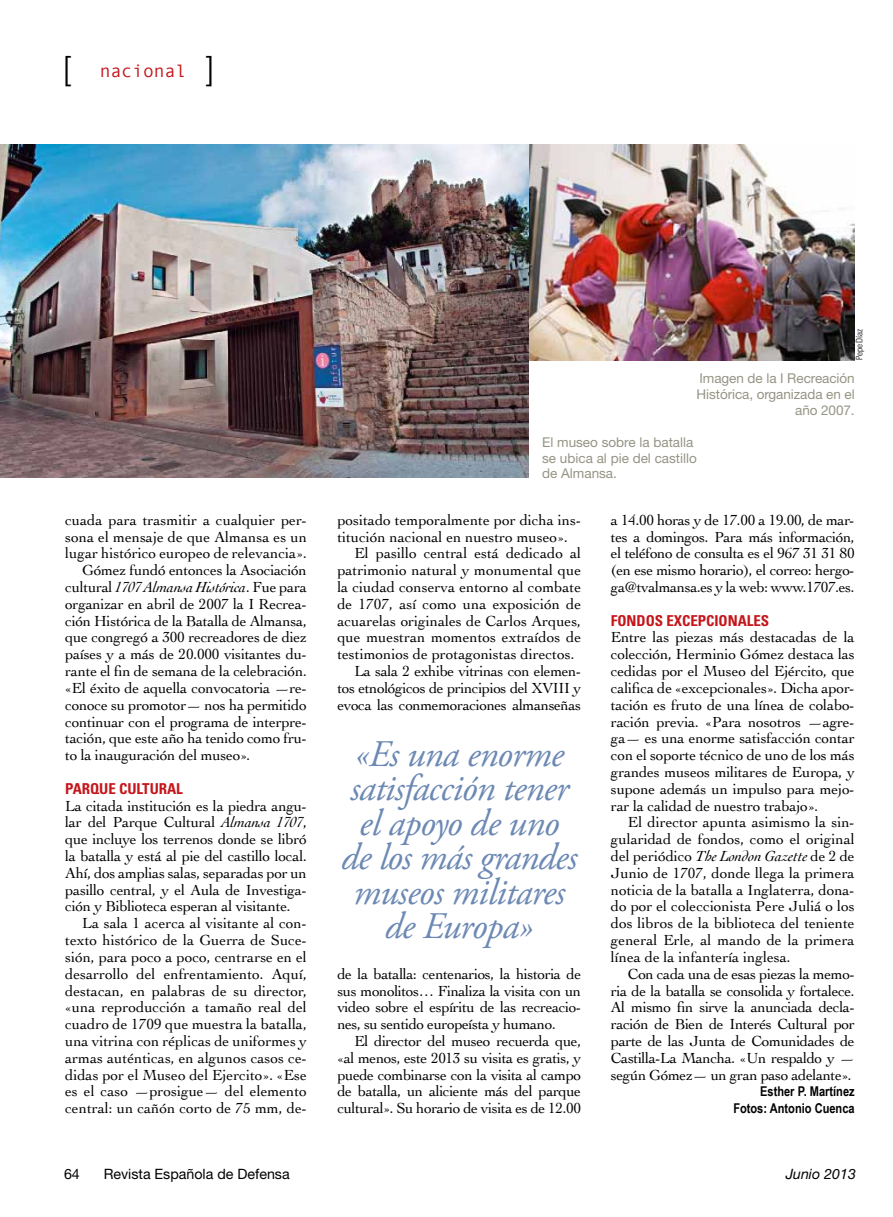
<style>
.page{position:relative;width:893px;height:1217px;background:#fff}
.page>*{position:absolute;margin:0;border:0;box-sizing:border-box;transform-origin:0 0}
.t1{font:italic 37.5px/34.5px "Adobe Garamond Pro";letter-spacing:-.02em;color:#6c89b4;text-align:center}
.t2{font:300 33px "Helvetica Neue";color:#000}
.t3{font:18px "Monotypecom";color:#c4161c}
.t4{font:15.3px/16.8px "Cochin";letter-spacing:-.015em;color:#000;text-align:justify}
.t5{font:italic 15.3px "Cochin";letter-spacing:-.015em;color:#000}
.t6{font:700 condensed 15px "Univers";letter-spacing:-.005em;color:#c4161c}
.t7{font:14.25px "Helvetica Neue";color:#000}
.t8{font:italic 14.25px "Helvetica Neue";color:#000}
.t9{font:13.5px/15.8px "Helvetica Neue";letter-spacing:-.005em;color:#959484;text-align:right}
.t10{font:700 13.5px/16.8px "Arial Narrow";color:#000;text-align:right}
.t11{font:300 condensed 9px "Univers";letter-spacing:-.005em;color:#000}
.s1{font-family:"Helvetica Neue";font-weight:300;font-size:33px;color:#000}
.s2{font-style:normal}
.s3{font-style:italic}
</style>
<div class="page">
<img style="left:528px;top:145px;width:327px;height:215px">
<img style="left:0;top:145px;width:528px;height:332px">
<h2 class="t2" style="left:63px;top:48px;width:9px">[</h2>
<p class="t3" style="left:100px;top:60px;width:116px">nacional <span class="s1">]</span></p>
<p class="t4" style="left:65px;top:510px;width:243px">cuada para trasmitir a cualquier per-</p>
<p class="t4" style="left:65px;top:527px;width:243px">sona el mensaje de que Almansa es un</p>
<p class="t4" style="left:65px;top:544px;width:243px">lugar histórico europeo de relevancia».</p>
<p class="t4" style="left:82px;top:561px;width:226px">Gómez fundó entonces la Asociación</p>
<p class="t5" style="left:65px;top:576px;width:243px"><span class="s2">cultural</span> 1707 Almansa Histórica<span class="s2">. Fue para</span></p>
<p class="t4" style="left:65px;top:594px;width:243px">organizar en abril de 2007 la I Recrea-</p>
<p class="t4" style="left:65px;top:611px;width:243px">ción Histórica de la Batalla de Almansa,</p>
<p class="t4" style="left:65px;top:628px;width:243px">que congregó a 300 recreadores de diez</p>
<p class="t4" style="left:65px;top:645px;width:243px">países y a más de 20.000 visitantes du-</p>
<p class="t4" style="left:65px;top:662px;width:243px">rante el fin de semana de la celebración.</p>
<p class="t4" style="left:65px;top:678px;width:243px">«El éxito de aquella convocatoria —re-</p>
<p class="t4" style="left:65px;top:695px;width:243px">conoce su promotor— nos ha permitido</p>
<p class="t4" style="left:65px;top:712px;width:243px">continuar con el programa de interpre-</p>
<p class="t4" style="left:65px;top:729px;width:243px">tación, que este año ha tenido como fru-</p>
<p class="t4" style="left:65px;top:746px;width:187px">to la inauguración del museo».</p>
<p class="t6" style="left:65px;top:779px;width:119px">PARQUE CULTURAL</p>
<p class="t4" style="left:65px;top:796px;width:243px">La citada institución es la piedra angu&shy;lar del Parque Cultural <span class="s3">Almansa 1707</span>, que incluye los terrenos donde se libró la batalla y está al pie del castillo local.<br>Ahí, dos amplias salas, separadas por un pasillo central, y el Aula de Investiga&shy;ción y Biblioteca esperan al visitante.</p>
<p class="t4" style="left:65px;top:914px;width:243px;text-indent:17px">La sala 1 acerca al visitante al con&shy;texto histórico de la Guerra de Suce&shy;sión, para poco a poco, centrarse en el desarrollo del enfrentamiento. Aquí, destacan, en palabras de su director, «una reproducción a tamaño real del cuadro de 1709 que muestra la batalla, una vitrina con réplicas de uniformes y armas auténticas, en algunos casos ce&shy;didas por el Museo del Ejercito». «Ese es el caso —prosigue— del elemento central: un cañón corto de 75 mm, de-</p>
<p class="t11" style="left:854px;top:360px;width:33px;rotate:-90deg">Pepe Díaz</p>
<p class="t9" style="left:697px;top:370px;width:160px">Imagen de la I Recreación<br>Histórica, organizada en el año 2007.</p>
<p class="t9" style="left:542px;top:434px;width:156px;text-align:left">El museo sobre la batalla se ubica al pie del castillo de Almansa.</p>
<p class="t4" style="left:337px;top:510px;width:245px">positado temporalmente por dicha ins-</p>
<p class="t4" style="left:337px;top:527px;width:232px">titución nacional en nuestro museo».</p>
<p class="t4" style="left:354px;top:544px;width:228px">El pasillo central está dedicado al</p>
<p class="t4" style="left:337px;top:561px;width:245px">patrimonio natural y monumental que</p>
<p class="t4" style="left:337px;top:578px;width:245px">la ciudad conserva entorno al combate</p>
<p class="t4" style="left:337px;top:594px;width:245px">de 1707, así como una exposición de</p>
<p class="t4" style="left:337px;top:611px;width:245px">acuarelas originales de Carlos Arques,</p>
<p class="t4" style="left:337px;top:628px;width:245px">que muestran momentos extraídos de</p>
<p class="t4" style="left:337px;top:645px;width:239px">testimonios de protagonistas directos.</p>
<p class="t4" style="left:354px;top:662px;width:228px">La sala 2 exhibe vitrinas con elemen-</p>
<p class="t4" style="left:337px;top:678px;width:245px">tos etnológicos de principios del XVIII y</p>
<p class="t4" style="left:337px;top:695px;width:245px">evoca las conmemoraciones almanseñas</p>
<h1 class="t1" style="left:341px;top:737px;width:238px">«Es una enorme satisfacción tener el apoyo de uno de los más grandes museos militares de Europa»</h1>
<p class="t4" style="left:337px;top:964px;width:245px">de la batalla: centenarios, la historia de sus monolitos… Finaliza la visita con un video sobre el espíritu de las recreacio&shy;nes, su sentido europeísta y humano.</p>
<p class="t4" style="left:337px;top:1031px;width:245px;text-indent:17px">El director del museo recuerda que, «al menos, este 2013 su visita es gratis, y puede combinarse con la visita al campo de batalla, un aliciente más del parque cultural». Su horario de visita es de 12.00</p>
<p class="t4" style="left:611px;top:510px;width:245px">a 14.00 horas y de 17.00 a 19.00, de mar&shy;tes a domingos. Para más información, el teléfono de consulta es el 967 31 31 80 (en ese mismo horario), el correo: hergo&shy;ga@tvalmansa.es y la web: www.1707.es.</p>
<p class="t6" style="left:611px;top:611px;width:160px">FONDOS EXCEPCIONALES</p>
<p class="t4" style="left:611px;top:628px;width:245px">Entre las piezas más destacadas de la colección, Herminio Gómez destaca las cedidas por el Museo del Ejército, que califica de «excepcionales». Dicha apor&shy;tación es fruto de una línea de colabo&shy;ración previa. «Para nosotros —agre&shy;ga— es una enorme satisfacción contar con el soporte técnico de uno de los más grandes museos militares de Europa, y supone además un impulso para mejo&shy;rar la calidad de nuestro trabajo».</p>
<p class="t4" style="left:611px;top:813px;width:245px;text-indent:17px">El director apunta asimismo la sin&shy;gularidad de fondos, como el original del periódico <span class="s3">The London Gazette</span> de 2 de Junio de 1707, donde llega la primera noticia de la batalla a Inglaterra, dona&shy;do por el coleccionista Pere Juliá o los dos libros de la biblioteca del teniente general Erle, al mando de la primera línea de la infantería inglesa.</p>
<p class="t4" style="left:611px;top:964px;width:245px;text-indent:17px">Con cada una de esas piezas la memo&shy;ria de la batalla se consolida y fortalece.<br>Al mismo fin sirve la anunciada decla&shy;ración de Bien de Interés Cultural por parte de las Junta de Comunidades de Castilla-La Mancha. «Un respaldo y — según Gómez— un gran paso adelante».</p>
<p class="t10" style="left:733px;top:1082px;width:123px">Esther P. Martínez<br>Fotos: Antonio Cuenca</p>
<p class="t7" style="left:64px;top:1164px;width:17px">64</p>
<p class="t7" style="left:104px;top:1164px;width:188px">Revista Española de Defensa</p>
<p class="t8" style="left:786px;top:1164px;width:72px">Junio 2013</p>
</div>
